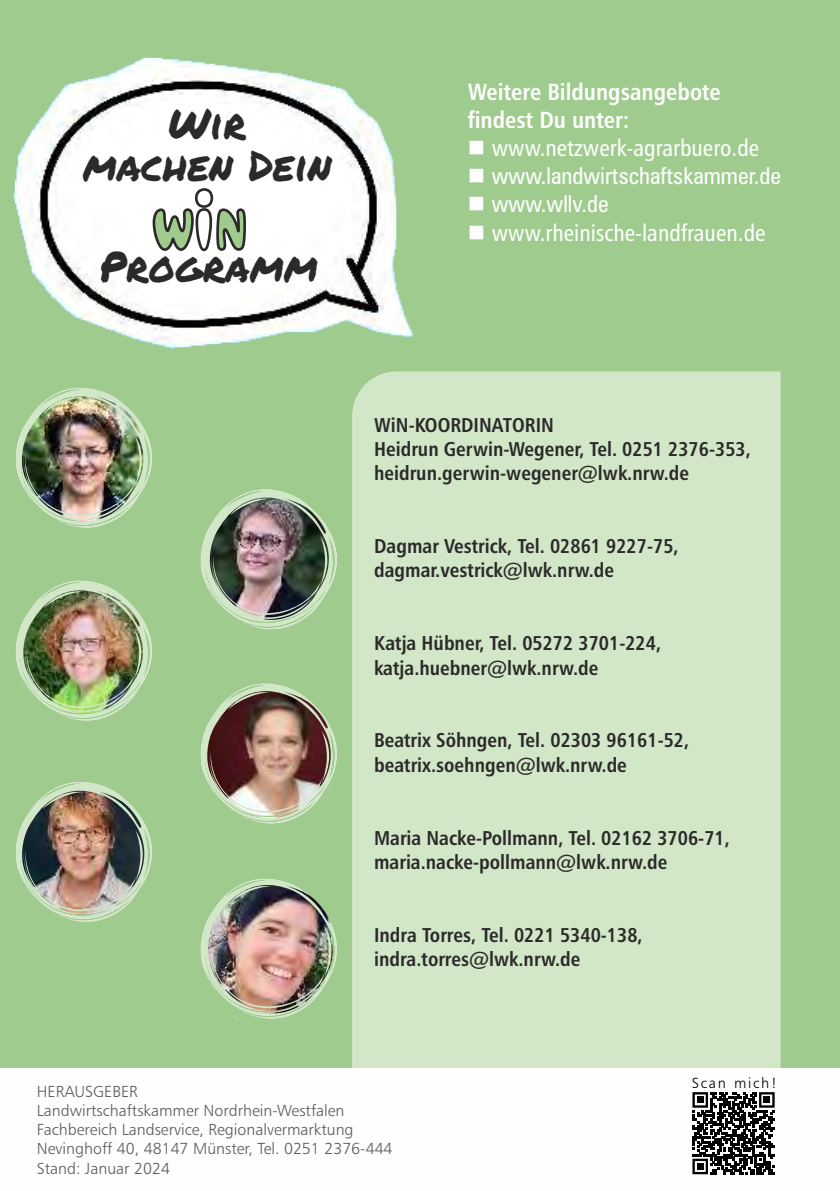
<style>
.page{position:relative;width:840px;height:1191px;background:#fff}
.page>*{position:absolute;margin:0;border:0;box-sizing:border-box;transform-origin:0 0}
.t1{font:41.8px/42.4px "Permanent Marker";color:#2b2a29;text-align:center}
.t2{font:23.4px "Humanist 777 BT Roman Condensed B";color:#fefefe}
.t3{font:condensed 23.4px "Zurich BT";color:#fefefe}
.t4{font:23.4px/28.4px "Humanist 777 BT Bold Condensed B";color:#fefefe}
.t5{font:20px/24.2px "Humanist 777 BT Bold Condensed B";color:#2b2a29}
.t6{font:16px/19.2px "Humanist 777 BT Light B";color:#5b5b5b}
.t7{font:14.6px "Humanist 777 BT Light B";letter-spacing:.11em;color:#000}
</style>
<div class="page">
<div style="left:0;top:0;width:839px;height:1069px;background:#9fcc8e"></div>
<div style="left:352px;top:372px;width:427px;height:696px;background:#d2e6c8"></div>
<div style="left:0;top:1068px;width:839px;height:123px;background:#fefefe"></div>
<svg style="left:692px;top:1092px;width:82px;height:82px"></svg>
<div style="left:696px;top:1096px;width:7px;height:7px;background:#000"></div>
<div style="left:763px;top:1096px;width:6px;height:7px;background:#000"></div>
<div style="left:696px;top:1163px;width:7px;height:6px;background:#000"></div>
<img style="left:200px;top:683px;width:137px;height:141px">
<img style="left:283px;top:691px;width:45px;height:38px">
<img style="left:16px;top:580px;width:136px;height:141px">
<img style="left:96px;top:590px;width:44px;height:37px">
<img style="left:200px;top:489px;width:137px;height:141px">
<img style="left:282px;top:498px;width:44px;height:36px">
<img style="left:16px;top:387px;width:136px;height:141px">
<img style="left:96px;top:396px;width:45px;height:37px">
<img style="left:13px;top:57px;width:403px;height:317px">
<svg style="left:151px;top:186px;width:96px;height:132px;background:#dce0d9"></svg>
<img style="left:16px;top:782px;width:136px;height:140px">
<img style="left:97px;top:791px;width:44px;height:37px">
<img style="left:200px;top:878px;width:137px;height:141px">
<img style="left:284px;top:885px;width:46px;height:38px">
<h1 class="t1" style="left:83px;top:103px;width:250px">Wir<br>machen Dein</h1>
<h1 class="t1" style="left:99px;top:246px;width:220px">Programm</h1>
<p class="t4" style="left:467px;top:79px;width:254px">Weitere Bildungsangebote findest Du unter:</p>
<p class="t2" style="left:467px;top:138px;width:293px">■ www.netzwerk-agrarbuero.de</p>
<p class="t3" style="left:467px;top:166px;width:315px">■ www.landwirtschaftskammer.de</p>
<p class="t3" style="left:467px;top:194px;width:142px">■ www.wllv.de</p>
<p class="t2" style="left:467px;top:223px;width:299px">■ www.rheinische-landfrauen.de</p>
<p class="t5" style="left:374px;top:414px;width:378px">WiN-KOORDINATORIN<br>Heidrun Gerwin-Wegener, Tel. 0251 2376-353, heidrun.gerwin-wegener@lwk.nrw.de</p>
<p class="t5" style="left:374px;top:536px;width:306px">Dagmar Vestrick, Tel. 02861 9227-75, dagmar.vestrick@lwk.nrw.de</p>
<p class="t5" style="left:374px;top:633px;width:288px">Katja Hübner, Tel. 05272 3701-224, katja.huebner@lwk.nrw.de</p>
<p class="t5" style="left:374px;top:730px;width:316px">Beatrix Söhngen, Tel. 02303 96161-52, beatrix.soehngen@lwk.nrw.de</p>
<p class="t5" style="left:374px;top:827px;width:357px">Maria Nacke-Pollmann, Tel. 02162 3706-71, maria.nacke-pollmann@lwk.nrw.de</p>
<p class="t5" style="left:374px;top:924px;width:270px">Indra Torres, Tel. 0221 5340-138, indra.torres@lwk.nrw.de</p>
<p class="t6" style="left:37px;top:1083px;width:357px">HERAUSGEBER<br>Landwirtschaftskammer Nordrhein-Westfalen Fachbereich Landservice, Regionalvermarktung Nevinghoff 40, 48147 Münster, Tel. 0251 2376-444<br>Stand: Januar 2024</p>
<p class="t7" style="left:691px;top:1076px;width:86px">Scan mich!</p>
</div>
